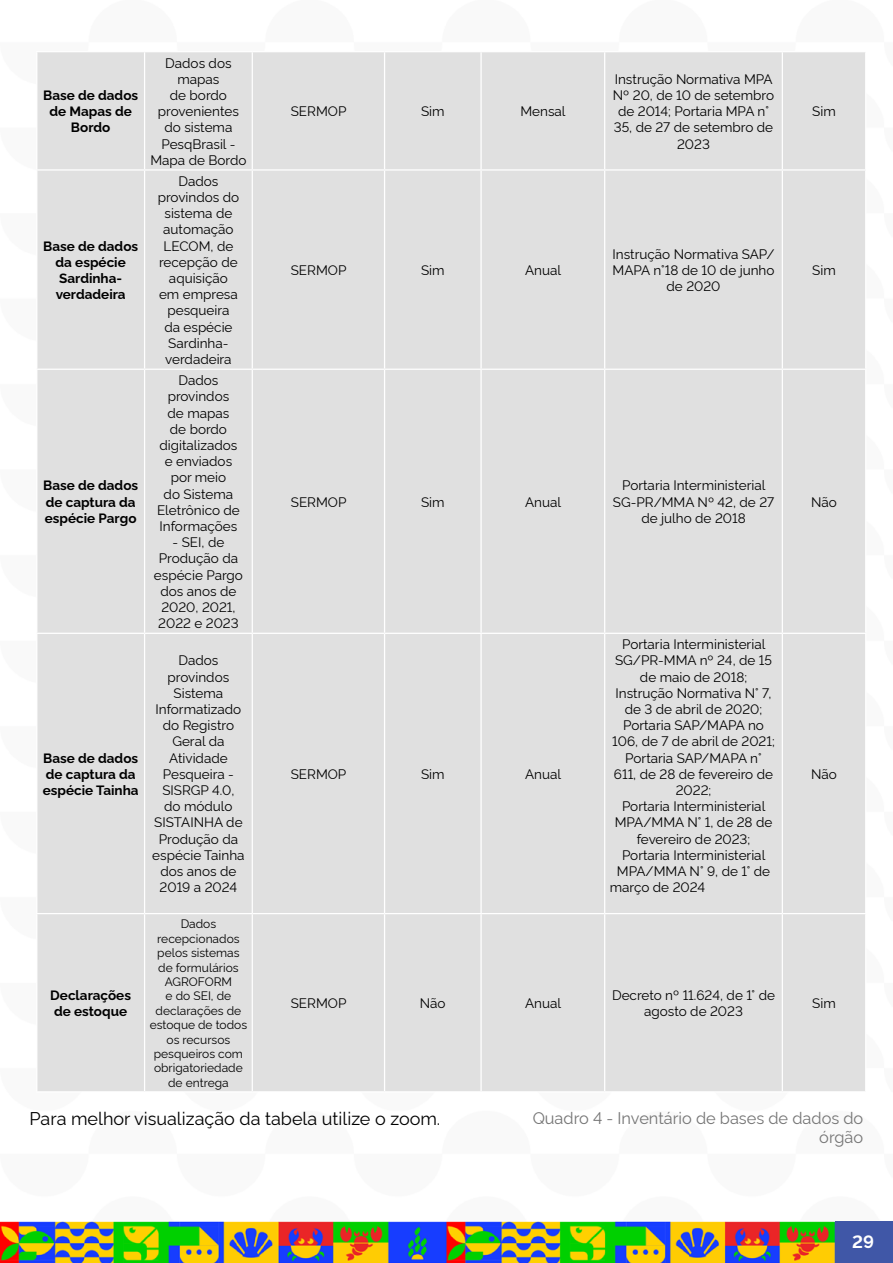
<style>
.page{position:relative;width:893px;height:1263px;background:#fff}
.page>*{position:absolute;margin:0;border:0;box-sizing:border-box;transform-origin:0 0}
.t1{font:18px "Rawline";color:#000}
.t2{font:700 18px "Rawline";color:#fff}
.t3{font:16.5px/19.8px "Rawline";color:#757575;text-align:right}
.t4{font:13.5px/16.2px "Rawline";color:#000;text-align:center}
.t5{font:700 13.5px/16.2px "Rawline";color:#000}
.t6{font:12px/14.4px "Rawline";color:#000;text-align:center}
</style>
<div class="page">
<img style="left:0;top:1221px;width:836px;height:42px">
<div style="left:836px;top:1221px;width:57px;height:42px;background:#4057a7"></div>
<div style="left:37px;top:52px;width:828px;height:1039px;background:#e0e0e0"></div>
<hr style="left:144px;top:52px;width:1px;height:117px;background:#fff">
<hr style="left:252px;top:52px;width:1px;height:117px;background:#fff">
<hr style="left:384px;top:52px;width:1px;height:117px;background:#fff">
<hr style="left:480px;top:52px;width:2px;height:117px;background:#fff">
<hr style="left:604px;top:52px;width:1px;height:117px;background:#fff">
<hr style="left:782px;top:52px;width:1px;height:117px;background:#fff">
<hr style="left:36px;top:169px;width:109px;height:2px;background:#fff">
<hr style="left:145px;top:169px;width:107px;height:2px;background:#fff">
<hr style="left:144px;top:171px;width:1px;height:198px;background:#fff">
<hr style="left:252px;top:169px;width:133px;height:2px;background:#fff">
<hr style="left:252px;top:171px;width:1px;height:198px;background:#fff">
<hr style="left:385px;top:169px;width:96px;height:2px;background:#fff">
<hr style="left:384px;top:171px;width:1px;height:198px;background:#fff">
<hr style="left:481px;top:169px;width:124px;height:2px;background:#fff">
<hr style="left:480px;top:171px;width:2px;height:198px;background:#fff">
<hr style="left:605px;top:169px;width:177px;height:2px;background:#fff">
<hr style="left:604px;top:171px;width:1px;height:198px;background:#fff">
<hr style="left:782px;top:169px;width:84px;height:2px;background:#fff">
<hr style="left:782px;top:171px;width:1px;height:198px;background:#fff">
<hr style="left:36px;top:369px;width:109px;height:1px;background:#fff">
<hr style="left:145px;top:369px;width:107px;height:1px;background:#fff">
<hr style="left:144px;top:370px;width:1px;height:263px;background:#fff">
<hr style="left:252px;top:369px;width:133px;height:1px;background:#fff">
<hr style="left:252px;top:370px;width:1px;height:263px;background:#fff">
<hr style="left:385px;top:369px;width:96px;height:1px;background:#fff">
<hr style="left:384px;top:370px;width:1px;height:263px;background:#fff">
<hr style="left:481px;top:369px;width:124px;height:1px;background:#fff">
<hr style="left:480px;top:370px;width:2px;height:263px;background:#fff">
<hr style="left:605px;top:369px;width:177px;height:1px;background:#fff">
<hr style="left:604px;top:370px;width:1px;height:263px;background:#fff">
<hr style="left:782px;top:369px;width:84px;height:1px;background:#fff">
<hr style="left:782px;top:370px;width:1px;height:263px;background:#fff">
<hr style="left:36px;top:633px;width:109px;height:1px;background:#fff">
<hr style="left:145px;top:633px;width:107px;height:1px;background:#fff">
<hr style="left:144px;top:634px;width:1px;height:279px;background:#fff">
<hr style="left:252px;top:633px;width:133px;height:1px;background:#fff">
<hr style="left:252px;top:634px;width:1px;height:279px;background:#fff">
<hr style="left:385px;top:633px;width:96px;height:1px;background:#fff">
<hr style="left:384px;top:634px;width:1px;height:279px;background:#fff">
<hr style="left:481px;top:633px;width:124px;height:1px;background:#fff">
<hr style="left:480px;top:634px;width:2px;height:279px;background:#fff">
<hr style="left:605px;top:633px;width:177px;height:1px;background:#fff">
<hr style="left:604px;top:634px;width:1px;height:279px;background:#fff">
<hr style="left:782px;top:633px;width:84px;height:1px;background:#fff">
<hr style="left:782px;top:634px;width:1px;height:279px;background:#fff">
<hr style="left:36px;top:913px;width:109px;height:1px;background:#fff">
<hr style="left:145px;top:913px;width:107px;height:1px;background:#fff">
<hr style="left:144px;top:914px;width:1px;height:177px;background:#fff">
<hr style="left:252px;top:913px;width:133px;height:1px;background:#fff">
<hr style="left:252px;top:914px;width:1px;height:177px;background:#fff">
<hr style="left:385px;top:913px;width:96px;height:1px;background:#fff">
<hr style="left:384px;top:914px;width:1px;height:177px;background:#fff">
<hr style="left:481px;top:913px;width:124px;height:1px;background:#fff">
<hr style="left:480px;top:914px;width:2px;height:177px;background:#fff">
<hr style="left:605px;top:913px;width:177px;height:1px;background:#fff">
<hr style="left:604px;top:914px;width:1px;height:177px;background:#fff">
<hr style="left:782px;top:913px;width:84px;height:1px;background:#fff">
<hr style="left:782px;top:914px;width:1px;height:177px;background:#fff">
<p class="t5" style="left:43px;top:86px;width:96px;text-align:center">Base de dados de Mapas de<br>Bordo</p>
<p class="t5" style="left:43px;top:236px;width:96px;text-align:center">Base de dados da espécie<br>Sardinha&shy;verdadeira</p>
<p class="t5" style="left:43px;top:476px;width:96px">Base de dados de captura da espécie Pargo</p>
<p class="t5" style="left:43px;top:748px;width:97px">Base de dados de captura da espécie Tainha</p>
<p class="t5" style="left:50px;top:986px;width:82px">Declarações de estoque</p>
<p class="t4" style="left:150px;top:53px;width:97px">Dados dos mapas<br>de bordo provenientes do sistema<br>PesqBrasil -<br>Mapa de Bordo</p>
<p class="t4" style="left:158px;top:172px;width:83px">Dados provindos do sistema de automação<br>LECOM, de recepção de aquisição em empresa pesqueira<br>da espécie<br>Sardinha&shy;verdadeira</p>
<p class="t4" style="left:157px;top:371px;width:84px">Dados provindos<br>de mapas<br>de bordo digitalizados e enviados por meio<br>do Sistema<br>Eletrônico de<br>Informações</p>
<p class="t4" style="left:154px;top:533px;width:90px">- SEI, de<br>Produção da espécie Pargo dos anos de<br>2020, 2021,<br>2022 e 2023</p>
<p class="t4" style="left:152px;top:651px;width:94px">Dados provindos<br>Sistema<br>Informatizado do Registro<br>Geral da<br>Atividade<br>Pesqueira -<br>SISRGP 4.0,<br>do módulo<br>SISTAINHA de<br>Produção da espécie Tainha dos anos de<br>2019 a 2024</p>
<p class="t6" style="left:150px;top:916px;width:99px">Dados recepcionados pelos sistemas de formulários<br>AGROFORM<br>e do SEI, de declarações de estoque de todos os recursos pesqueiros com obrigatoriedade de entrega</p>
<p class="t4" style="left:291px;top:102px;width:57px">SERMOP</p>
<p class="t4" style="left:421px;top:102px;width:25px">Sim</p>
<p class="t4" style="left:521px;top:102px;width:47px">Mensal</p>
<p class="t4" style="left:291px;top:261px;width:57px">SERMOP</p>
<p class="t4" style="left:421px;top:261px;width:25px">Sim</p>
<p class="t4" style="left:525px;top:261px;width:38px">Anual</p>
<p class="t4" style="left:613px;top:70px;width:163px">Instrução Normativa MPA<br>Nº 20, de 10 de setembro de 2014; Portaria MPA n°<br>35, de 27 de setembro de<br>2023</p>
<p class="t4" style="left:812px;top:102px;width:25px">Sim</p>
<p class="t4" style="left:612px;top:244px;width:164px">Instrução Normativa SAP/<br>MAPA n°18 de 10 de junho de 2020</p>
<p class="t4" style="left:812px;top:261px;width:25px">Sim</p>
<p class="t4" style="left:291px;top:492px;width:57px">SERMOP</p>
<p class="t4" style="left:421px;top:492px;width:25px">Sim</p>
<p class="t4" style="left:525px;top:492px;width:38px">Anual</p>
<p class="t4" style="left:291px;top:764px;width:57px">SERMOP</p>
<p class="t4" style="left:421px;top:764px;width:25px">Sim</p>
<p class="t4" style="left:525px;top:764px;width:38px">Anual</p>
<p class="t4" style="left:613px;top:476px;width:163px">Portaria Interministerial<br>SG-PR/MMA Nº 42, de 27 de julho de 2018</p>
<p class="t4" style="left:811px;top:492px;width:27px">Não</p>
<p class="t4" style="left:622px;top:635px;width:145px">Portaria Interministerial</p>
<p class="t4" style="left:615px;top:651px;width:158px">SG/PR-MMA nº 24, de 15</p>
<p class="t4" style="left:640px;top:667px;width:109px">de maio de 2018;</p>
<p class="t4" style="left:615px;top:683px;width:157px">Instrução Normativa N° 7,</p>
<p class="t4" style="left:625px;top:700px;width:139px">de 3 de abril de 2020;</p>
<p class="t4" style="left:623px;top:716px;width:142px">Portaria SAP/MAPA no</p>
<p class="t4" style="left:612px;top:732px;width:164px">106, de 7 de abril de 2021;</p>
<p class="t4" style="left:625px;top:748px;width:138px">Portaria SAP/MAPA n°</p>
<p class="t4" style="left:614px;top:764px;width:161px">611, de 28 de fevereiro de</p>
<p class="t4" style="left:676px;top:781px;width:37px">2022;</p>
<p class="t4" style="left:622px;top:797px;width:145px">Portaria Interministerial</p>
<p class="t4" style="left:615px;top:813px;width:159px">MPA/MMA N° 1, de 28 de</p>
<p class="t4" style="left:637px;top:829px;width:115px">fevereiro de 2023;</p>
<p class="t4" style="left:622px;top:845px;width:145px">Portaria Interministerial</p>
<p class="t4" style="left:617px;top:862px;width:155px">MPA/MMA N° 9, de 1° de</p>
<p class="t4" style="left:610px;top:878px;width:97px">março de 2024</p>
<p class="t4" style="left:811px;top:764px;width:27px">Não</p>
<p class="t4" style="left:291px;top:994px;width:57px">SERMOP</p>
<p class="t4" style="left:420px;top:994px;width:27px">Não</p>
<p class="t4" style="left:525px;top:994px;width:38px">Anual</p>
<p class="t4" style="left:612px;top:986px;width:164px">Decreto nº 11.624, de 1° de agosto de 2023</p>
<p class="t4" style="left:812px;top:994px;width:25px">Sim</p>
<h1 class="t1" style="left:30px;top:1104px;width:412px">Para melhor visualização da tabela utilize o zoom.</h1>
<p class="t3" style="left:533px;top:1106px;width:332px">Quadro 4 - Inventário de bases de dados do órgão</p>
<h1 class="t2" style="left:852px;top:1228px;width:23px">29</h1>
</div>
